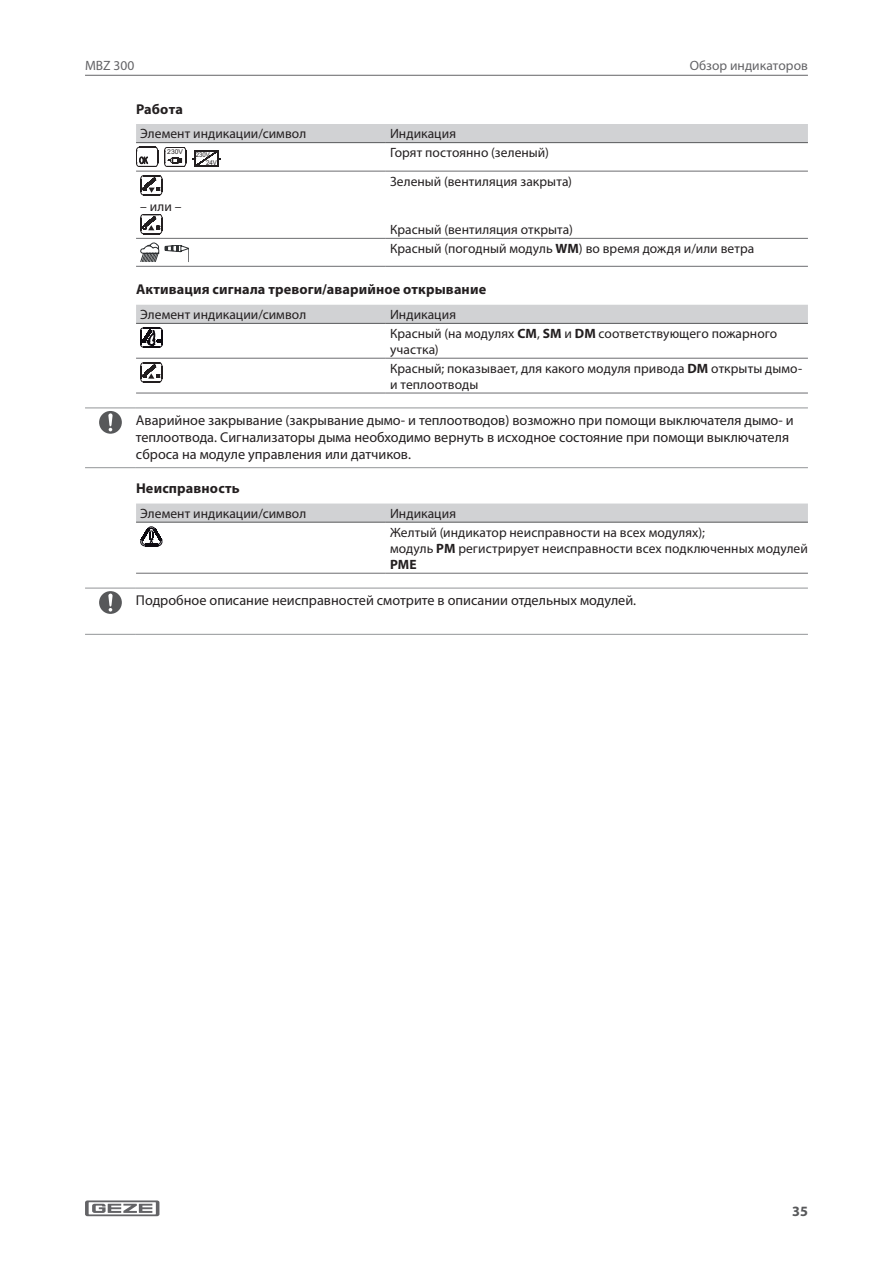
<style>
.page{position:relative;width:893px;height:1263px;background:#fff}
.page>*{position:absolute;margin:0;border:0;box-sizing:border-box;transform-origin:0 0}
.t1{font:14.25px/17.1px "Myriad Pro";color:#231f20}
.t2{font:700 14.25px "Myriad Pro";letter-spacing:.01em;color:#231f20}
.t3{font:700 14.25px "Myriad Pro";color:#57585a}
.t4{font:13.5px/18.6px "Myriad Pro";letter-spacing:.005em;color:#231f20}
.t5{font:13.5px "Myriad Pro";letter-spacing:.005em;color:#636366}
.t6{font:6.75px "Arial";color:#231f20;scale:.9 1}
.t7{font:6.75px "Arial";color:#231f20}
.s1{font-weight:700}
</style>
<div class="page">
<svg style="left:85px;top:1200px;width:74px;height:16px"></svg>
<hr style="left:85px;top:75px;width:723px;height:1px;background:#636366">
<hr style="left:136px;top:171px;width:250px;height:1px;background:#6c6d70">
<hr style="left:386px;top:171px;width:422px;height:1px;background:#6c6d70">
<hr style="left:136px;top:238px;width:250px;height:1px;background:#6c6d70">
<hr style="left:386px;top:238px;width:422px;height:1px;background:#6c6d70">
<hr style="left:136px;top:266px;width:250px;height:1px;background:#6c6d70">
<hr style="left:386px;top:266px;width:422px;height:1px;background:#6c6d70">
<svg style="left:136px;top:124px;width:672px;height:43px"></svg>
<svg style="left:140px;top:175px;width:22px;height:20px"></svg>
<svg style="left:140px;top:214px;width:22px;height:20px"></svg>
<svg style="left:140px;top:243px;width:19px;height:19px"></svg>
<svg style="left:165px;top:245px;width:24px;height:17px"></svg>
<hr style="left:136px;top:358px;width:250px;height:1px;background:#6c6d70">
<hr style="left:386px;top:358px;width:422px;height:1px;background:#6c6d70">
<hr style="left:136px;top:393px;width:250px;height:1px;background:#6c6d70">
<hr style="left:386px;top:393px;width:422px;height:1px;background:#6c6d70">
<svg style="left:136px;top:305px;width:672px;height:42px"></svg>
<svg style="left:140px;top:362px;width:22px;height:20px"></svg>
<hr style="left:85px;top:408px;width:51px;height:1px;background:#939598">
<hr style="left:85px;top:467px;width:51px;height:1px;background:#939598">
<hr style="left:136px;top:408px;width:672px;height:1px;background:#939598">
<hr style="left:136px;top:467px;width:672px;height:1px;background:#939598">
<div style="left:99px;top:411px;width:23px;height:23px;background:#57585a;border-radius:50%"></div>
<svg style="left:108px;top:413px;width:5px;height:18px"></svg>
<hr style="left:136px;top:573px;width:250px;height:1px;background:#6c6d70">
<hr style="left:386px;top:573px;width:422px;height:1px;background:#6c6d70">
<svg style="left:136px;top:503px;width:672px;height:43px"></svg>
<hr style="left:85px;top:588px;width:51px;height:1px;background:#939598">
<hr style="left:85px;top:634px;width:51px;height:1px;background:#939598">
<hr style="left:136px;top:588px;width:672px;height:1px;background:#939598">
<hr style="left:136px;top:634px;width:672px;height:1px;background:#939598">
<div style="left:99px;top:591px;width:23px;height:23px;background:#57585a;border-radius:50%"></div>
<svg style="left:108px;top:594px;width:5px;height:17px"></svg>
<p class="t5" style="left:85px;top:57px;width:51px">MBZ 300</p>
<p class="t2" style="left:136px;top:100px;width:48px">Работа</p>
<p class="t4" style="left:140px;top:124px;width:167px">Элемент индикации/символ</p>
<p class="t4" style="left:390px;top:124px;width:67px">Индикация</p>
<p class="t7" style="left:167px;top:148px;width:17px">230V</p>
<p class="t6" style="left:206px;top:158px;width:13px">24V</p>
<p class="t6" style="left:196px;top:151px;width:17px">230V</p>
<p class="t4" style="left:390px;top:143px;width:160px">Горят постоянно (зеленый)</p>
<p class="t5" style="left:690px;top:57px;width:120px">Обзор индикаторов</p>
<p class="t4" style="left:390px;top:171px;width:183px">Зеленый (вентиляция закрыта)</p>
<p class="t4" style="left:390px;top:220px;width:366px">Красный (вентиляция открыта)<br>Красный (погодный модуль <span class="s1">WM</span>) во время дождя и/или ветра</p>
<p class="t2" style="left:136px;top:280px;width:352px">Активация сигнала тревоги/аварийное открывание</p>
<p class="t4" style="left:140px;top:305px;width:167px">Элемент индикации/символ</p>
<p class="t4" style="left:390px;top:305px;width:389px">Индикация<br>Красный (на модулях <span class="s1">CM</span>, <span class="s1">SM</span> и <span class="s1">DM</span> соответствующего пожарного</p>
<p class="t4" style="left:390px;top:340px;width:414px">участка)<br>Красный; показывает, для какого модуля привода <span class="s1">DM</span> открыты дымо-</p>
<p class="t4" style="left:390px;top:375px;width:90px">и теплоотводы</p>
<p class="t1" style="left:136px;top:411px;width:659px">Аварийное закрывание (закрывание дымо- и теплоотводов) возможно при помощи выключателя дымо- и теплоотвода. Сигнализаторы дыма необходимо вернуть в исходное состояние при помощи выключателя сброса на модуле управления или датчиков.</p>
<p class="t2" style="left:136px;top:479px;width:105px">Неисправность</p>
<p class="t4" style="left:140px;top:504px;width:167px">Элемент индикации/символ</p>
<p class="t4" style="left:390px;top:504px;width:316px">Индикация<br>Желтый (индикатор неисправности на всех модулях);</p>
<p class="t4" style="left:390px;top:540px;width:419px;line-height:16.2px">модуль <span class="s1">PM</span> регистрирует неисправности всех подключенных модулей<br><span class="s1">PME</span></p>
<p class="t1" style="left:136px;top:592px;width:502px">Подробное описание неисправностей смотрите в описании отдельных модулей.</p>
<p class="t4" style="left:140px;top:197px;width:43px">– или –</p>
<p class="t3" style="left:792px;top:1202px;width:17px">35</p>
</div>
